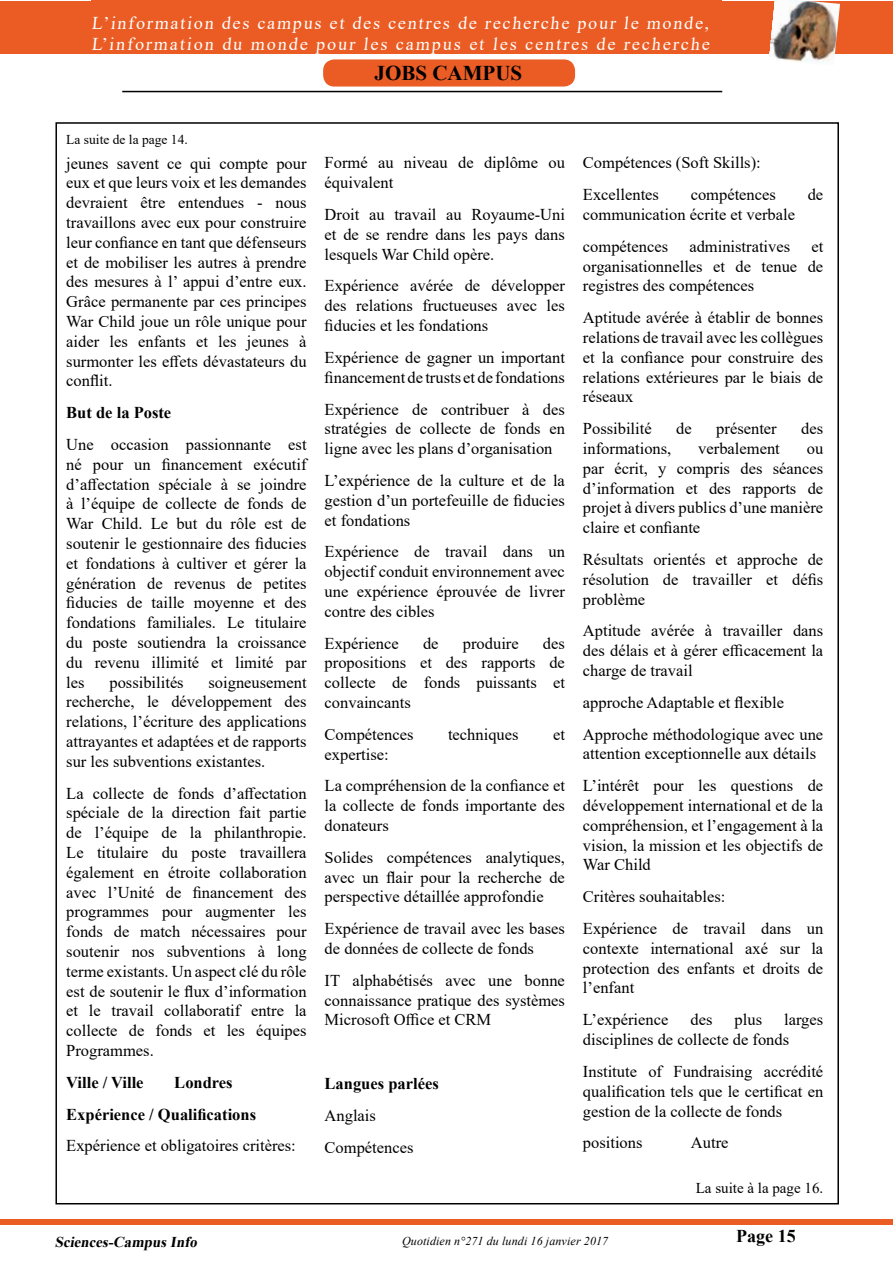
<style>
.page{position:relative;width:893px;height:1263px;background:#fff}
.page>*{position:absolute;margin:0;border:0;box-sizing:border-box;transform-origin:0 0}
.t1{font:700 21px "Times New Roman";color:#000}
.t2{font:18px/21.6px "Times New Roman";letter-spacing:.105em;color:#fff}
.t3{font:700 18px "Times New Roman";color:#000}
.t4{font:16.5px/19.8px "Times New Roman";color:#000;text-align:justify}
.t5{font:700 16.5px/31.8px "Times New Roman";color:#000}
.t6{font:italic 700 15px "Times New Roman";color:#000}
.t7{font:15px "Times New Roman";color:#000}
.t8{font:13.5px "Times New Roman";color:#000}
.t9{font:italic 12px "Times New Roman";letter-spacing:.01em;color:#000}
</style>
<div class="page">
<div style="left:0;top:1219px;width:893px;height:6px;background:#ea5c24"></div>
<div style="left:0;top:2px;width:893px;height:52px;background:#ea5c24"></div>
<div style="left:91px;top:0;width:631px;height:51px;background:#ea5c24"></div>
<img style="left:768px;top:0;width:72px;height:64px">
<hr style="left:122px;top:91px;width:600px;height:1px;background:#000">
<div style="left:324px;top:60px;width:250px;height:26px;background:#ea5c24;border-radius:11px"></div>
<div style="left:323px;top:59px;width:252px;height:28px;border:2px solid #ea5c24;border-radius:11px"></div>
<p class="t2" style="left:91px;top:11px;width:622px">L’information des campus et des centres de recherche pour le monde,<br>L’information du monde pour les campus et les centres de recherche</p>
<p class="t1" style="left:375px;top:58px;width:149px">JOBS CAMPUS</p>
<p class="t8" style="left:66px;top:130px;width:123px">La suite de la page 14.</p>
<p class="t4" style="left:66px;top:153px;width:242px">jeunes savent ce qui compte pour eux et que leurs voix et les demandes devraient être entendues - nous travaillons avec eux pour construire leur confiance en tant que défenseurs et de mobiliser les autres à prendre des mesures à l’ appui d’entre eux.<br>Grâce permanente par ces principes War Child joue un rôle unique pour aider les enfants et les jeunes à surmonter les effets dévastateurs du conflit.</p>
<p class="t5" style="left:66px;top:396px;width:106px">But de la Poste</p>
<p class="t4" style="left:66px;top:434px;width:242px">Une occasion passionnante est né pour un financement exécutif d’affectation spéciale à se joindre à l’équipe de collecte de fonds de War Child. Le but du rôle est de soutenir le gestionnaire des fiducies et fondations à cultiver et gérer la génération de revenus de petites fiducies de taille moyenne et des fondations familiales. Le titulaire du poste soutiendra la croissance du revenu illimité et limité par les</p>
<p class="t4" style="left:66px;top:672px;width:242px;text-indent:142px">soigneusement recherche, le développement des relations, l’écriture des applications attrayantes et adaptées et de rapports sur les subventions existantes.</p>
<p class="t4" style="left:66px;top:783px;width:242px">La collecte de fonds d’affectation spéciale de la direction fait partie de l’équipe de la philanthropie.<br>Le titulaire du poste travaillera également en étroite collaboration avec l’Unité de financement des programmes pour augmenter les fonds de match nécessaires pour soutenir nos subventions à long terme existants. Un aspect clé du rôle est de soutenir le flux d’information et le travail collaboratif entre la collecte de fonds et les équipes Programmes.</p>
<p class="t5" style="left:66px;top:1066px;width:79px">Ville / Ville</p>
<p class="t4" style="left:109px;top:672px;width:76px">possibilités</p>
<p class="t5" style="left:66px;top:1066px;width:191px;text-indent:108px">Londres<br>Expérience / Qualifications</p>
<p class="t4" style="left:66px;top:1135px;width:231px">Expérience et obligatoires critères:</p>
<p class="t4" style="left:325px;top:153px;width:242px">Formé au niveau de diplôme ou équivalent</p>
<p class="t4" style="left:325px;top:204px;width:242px">Droit au travail au Royaume-Uni et de se rendre dans les pays dans lesquels War Child opère.</p>
<p class="t4" style="left:325px;top:276px;width:242px">Expérience avérée de développer des relations fructueuses avec les fiducies et les fondations</p>
<p class="t4" style="left:325px;top:347px;width:242px">Expérience de gagner un important financement de trusts et de fondations</p>
<p class="t4" style="left:325px;top:398px;width:242px">Expérience de contribuer à des stratégies de collecte de fonds en ligne avec les plans d’organisation</p>
<p class="t4" style="left:325px;top:470px;width:242px">L’expérience de la culture et de la gestion d’un portefeuille de fiducies et fondations</p>
<p class="t4" style="left:325px;top:541px;width:242px">Expérience de travail dans un objectif conduit environnement avec une expérience éprouvée de livrer contre des cibles</p>
<p class="t4" style="left:325px;top:632px;width:76px">Expérience</p>
<p class="t4" style="left:423px;top:632px;width:17px">de</p>
<p class="t4" style="left:463px;top:632px;width:57px">produire</p>
<p class="t4" style="left:325px;top:632px;width:242px;text-indent:218px">des propositions et des rapports de collecte de fonds puissants et convaincants</p>
<p class="t4" style="left:325px;top:724px;width:90px">Compétences</p>
<p class="t4" style="left:448px;top:724px;width:72px">techniques</p>
<p class="t4" style="left:553px;top:724px;width:13px">et</p>
<p class="t4" style="left:325px;top:737px;width:242px;line-height:31.8px">expertise:<br>La compréhension de la confiance et</p>
<p class="t4" style="left:325px;top:795px;width:242px">la collecte de fonds importante des donateurs</p>
<p class="t4" style="left:325px;top:847px;width:242px">Solides compétences analytiques, avec un flair pour la recherche de perspective détaillée approfondie</p>
<p class="t4" style="left:325px;top:918px;width:242px">Expérience de travail avec les bases de données de collecte de fonds</p>
<p class="t4" style="left:325px;top:970px;width:242px">IT alphabétisés avec une bonne connaissance pratique des systèmes Microsoft Office et CRM</p>
<p class="t5" style="left:325px;top:1067px;width:116px">Langues parlées</p>
<p class="t4" style="left:325px;top:1099px;width:90px;line-height:31.8px">Anglais<br>Compétences</p>
<p class="t4" style="left:583px;top:146px;width:179px;line-height:31.8px">Compétences (Soft Skills):<br>Excellentes</p>
<p class="t4" style="left:691px;top:184px;width:87px">compétences</p>
<p class="t4" style="left:808px;top:184px;width:17px">de</p>
<p class="t4" style="left:583px;top:198px;width:214px;line-height:31.8px">communication écrite et verbale compétences</p>
<p class="t4" style="left:689px;top:236px;width:102px">administratives</p>
<p class="t4" style="left:583px;top:236px;width:242px;text-indent:228px">et organisationnelles et de tenue de registres des compétences</p>
<p class="t4" style="left:583px;top:307px;width:242px">Aptitude avérée à établir de bonnes relations de travail avec les collègues et la confiance pour construire des relations extérieures par le biais de réseaux</p>
<p class="t4" style="left:583px;top:418px;width:70px">Possibilité</p>
<p class="t4" style="left:676px;top:418px;width:17px">de</p>
<p class="t4" style="left:716px;top:418px;width:62px">présenter</p>
<p class="t4" style="left:801px;top:418px;width:23px">des</p>
<p class="t4" style="left:583px;top:438px;width:90px">informations,</p>
<p class="t4" style="left:698px;top:438px;width:83px">verbalement</p>
<p class="t4" style="left:583px;top:438px;width:242px;text-indent:224px">ou par écrit, y compris des séances d’information et des rapports de projet à divers publics d’une manière claire et confiante</p>
<p class="t4" style="left:583px;top:549px;width:242px">Résultats orientés et approche de résolution de travailler et défis problème</p>
<p class="t4" style="left:583px;top:620px;width:242px">Aptitude avérée à travailler dans des délais et à gérer efficacement la charge de travail</p>
<p class="t4" style="left:583px;top:686px;width:242px;line-height:31.8px">approche Adaptable et flexible<br>Approche méthodologique avec une</p>
<p class="t4" style="left:583px;top:737px;width:242px;line-height:31.8px">attention exceptionnelle aux détails<br>L’intérêt pour les questions de</p>
<p class="t4" style="left:583px;top:795px;width:242px">développement international et de la compréhension, et l’engagement à la vision, la mission et les objectifs de War Child</p>
<p class="t4" style="left:583px;top:880px;width:242px;line-height:31.8px">Critères souhaitables:<br>Expérience de travail dans un</p>
<p class="t4" style="left:583px;top:938px;width:242px">contexte international axé sur la protection des enfants et droits de l’enfant</p>
<p class="t4" style="left:583px;top:1009px;width:87px">L’expérience</p>
<p class="t4" style="left:690px;top:1009px;width:23px">des</p>
<p class="t4" style="left:735px;top:1009px;width:29px">plus</p>
<p class="t4" style="left:583px;top:1009px;width:242px;text-indent:201px">larges disciplines de collecte de fonds</p>
<p class="t4" style="left:583px;top:1061px;width:242px">Institute of Fundraising accrédité qualification tels que le certificat en gestion de la collecte de fonds</p>
<p class="t4" style="left:583px;top:1132px;width:61px">positions</p>
<p class="t4" style="left:691px;top:1132px;width:39px">Autre</p>
<p class="t7" style="left:696px;top:1177px;width:129px">La suite à la page 16.</p>
<p class="t6" style="left:55px;top:1231px;width:147px">Sciences-CampusInfo</p>
<p class="t9" style="left:402px;top:1232px;width:208px">Quotidien n°271 du lundi 16 janvier 2017</p>
<p class="t3" style="left:736px;top:1223px;width:61px">Page 15</p>
</div>
